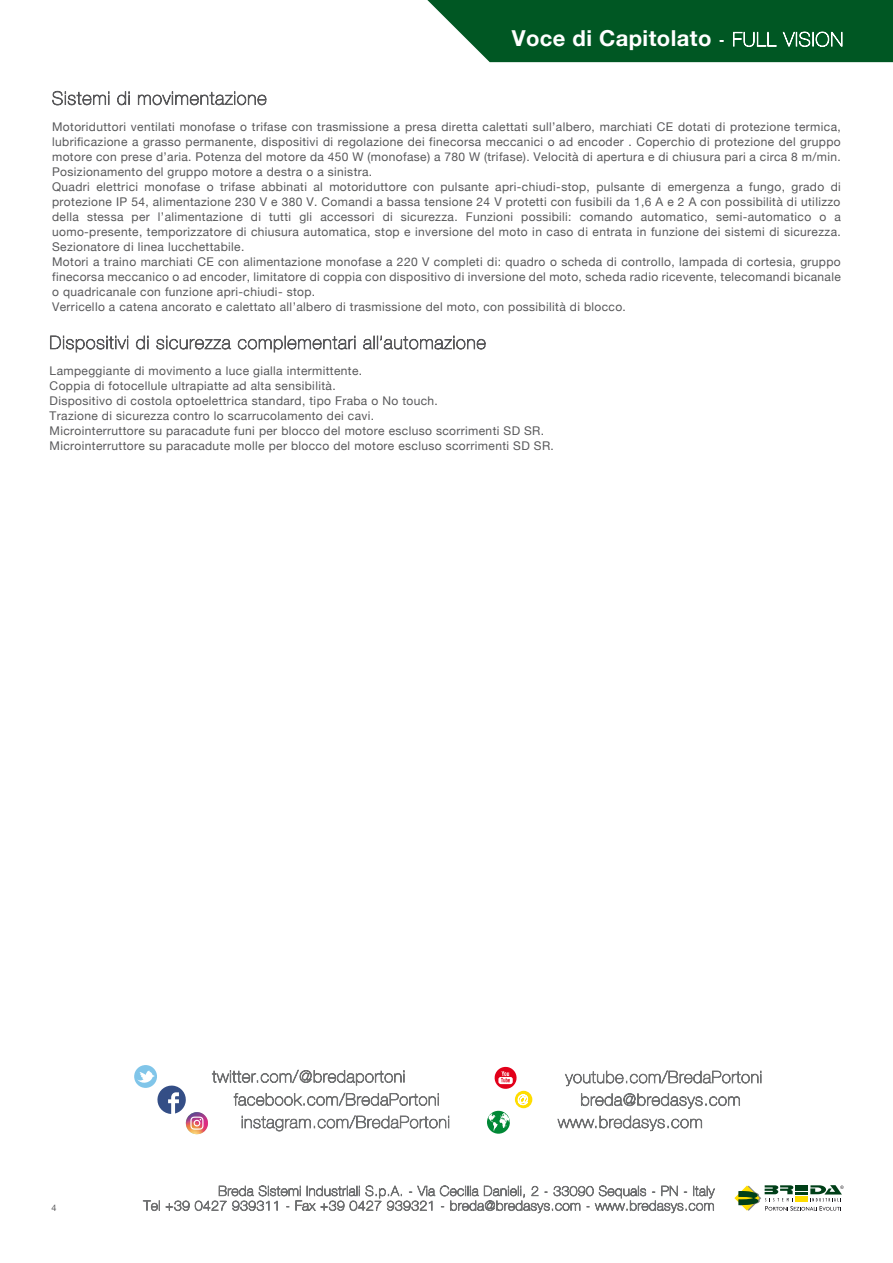
<style>
.page{position:relative;width:893px;height:1263px;background:#fff}
.page>*{position:absolute;margin:0;border:0;box-sizing:border-box;transform-origin:0 0}
.t1{font:700 21.9px "Helvetica Neue";letter-spacing:.02em;color:#fff}
.t2{font:12px/15px "Helvetica Neue";letter-spacing:.03em;color:#58585a}
.t3{font:9px "Helvetica Neue";color:#58585a}
.s1{font-family:"Helvetica Neue LT Std";font-weight:200;font-size:19.35px}
</style>
<div class="page">
<svg style="left:50px;top:335px;width:78px;height:18px"></svg>
<svg style="left:136px;top:335px;width:12px;height:15px"></svg>
<svg style="left:156px;top:336px;width:75px;height:14px"></svg>
<svg style="left:237px;top:336px;width:118px;height:17px"></svg>
<svg style="left:363px;top:335px;width:123px;height:15px"></svg>
<svg style="left:52px;top:91px;width:57px;height:15px"></svg>
<svg style="left:117px;top:91px;width:13px;height:14px"></svg>
<svg style="left:138px;top:91px;width:129px;height:15px"></svg>
<svg style="left:734px;top:1185px;width:110px;height:26px"></svg>
<svg style="left:143px;top:1185px;width:572px;height:28px"></svg>
<svg style="left:427px;top:0;width:466px;height:62px;background:#156435"></svg>
<div style="left:515px;top:1091px;width:17px;height:17px;background:#fd0;border-radius:50%"></div>
<svg style="left:487px;top:1111px;width:23px;height:23px"></svg>
<svg style="left:494px;top:1066px;width:34px;height:39px"></svg>
<svg style="left:565px;top:1070px;width:196px;height:16px"></svg>
<svg style="left:581px;top:1093px;width:159px;height:16px"></svg>
<svg style="left:557px;top:1115px;width:145px;height:16px"></svg>
<svg style="left:488px;top:1113px;width:21px;height:18px"></svg>
<div style="left:134px;top:1065px;width:23px;height:23px;background:#80c5e9;border-radius:50%"></div>
<svg style="left:137px;top:1070px;width:312px;height:65px"></svg>
<h1 class="t1" style="left:512px;top:21px;width:333px">Voce di Capitolato <span class="s1">- FULL VISION</span></h1>
<p class="t2" style="left:52px;top:119px;width:790px">Motoriduttori ventilati monofase o trifase con trasmissione a presa diretta calettati sull’albero, marchiati CE dotati di protezione termica, lubrificazione a grasso permanente, dispositivi di regolazione dei finecorsa meccanici o ad encoder . Coperchio di protezione del gruppo motore con prese d’aria. Potenza del motore da 450 W (monofase) a 780 W (trifase). Velocità di apertura e di chiusura pari a circa 8 m/min.<br>Posizionamento del gruppo motore a destra o a sinistra.<br>Quadri elettrici monofase o trifase abbinati al motoriduttore con pulsante apri-chiudi-stop, pulsante di emergenza a fungo, grado di protezione IP 54, alimentazione 230 V e 380 V. Comandi a bassa tensione 24 V protetti con fusibili da 1,6 A e 2 A con possibilità di utilizzo della stessa per l’alimentazione di tutti gli accessori di sicurezza. Funzioni possibili: comando automatico, semi-automatico o a uomo-presente, temporizzatore di chiusura automatica, stop e inversione del moto in caso di entrata in funzione dei sistemi di sicurezza.<br>Sezionatore di linea lucchettabile.<br>Motori a traino marchiati CE con alimentazione monofase a 220 V completi di: quadro o scheda di controllo, lampada di cortesia, gruppo finecorsa meccanico o ad encoder, limitatore di coppia con dispositivo di inversione del moto, scheda radio ricevente, telecomandi bicanale o quadricanale con funzione apri-chiudi- stop.<br>Verricello a catena ancorato e calettato all’albero di trasmissione del moto, con possibilità di blocco.</p>
<p class="t2" style="left:50px;top:363px;width:506px">Lampeggiante di movimento a luce gialla intermittente.<br>Coppia di fotocellule ultrapiatte ad alta sensibilità.<br>Dispositivo di costola optoelettrica standard, tipo Fraba o No touch.<br>Trazione di sicurezza contro lo scarrucolamento dei cavi.<br>Microinterruttore su paracadute funi per blocco del motore escluso scorrimenti SD SR.<br>Microinterruttore su paracadute molle per blocco del motore escluso scorrimenti SD SR.</p>
<p class="t3" style="left:51px;top:1202px;width:7px">4</p>
</div>
